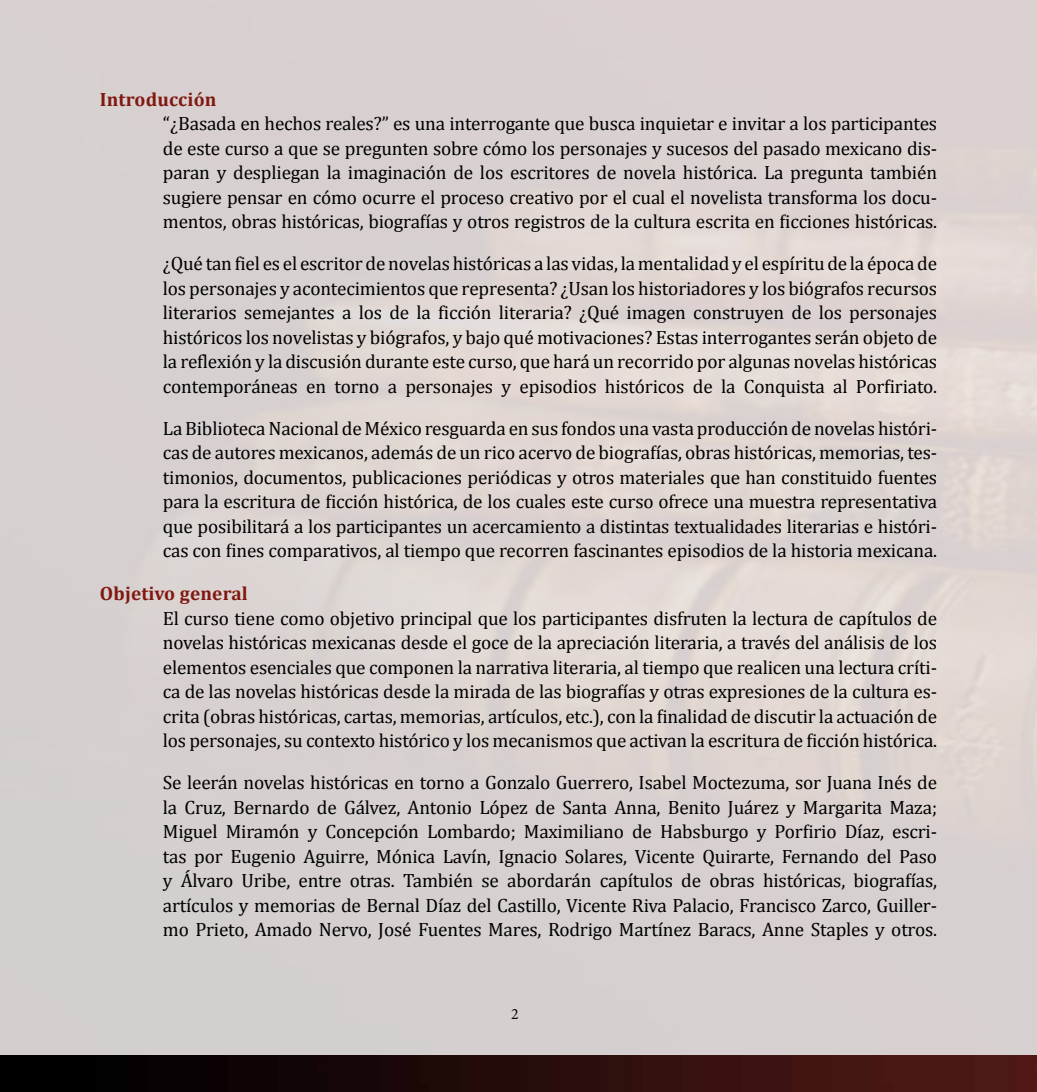
<style>
.page{position:relative;width:1037px;height:1092px;background:#fff}
.page>*{position:absolute;margin:0;border:0;box-sizing:border-box;transform-origin:0 0}
.t1{font:19.25px/24.5px "Cambria";letter-spacing:-.01em;color:#000;text-align:justify}
.t2{font:700 19.25px "Cambria";letter-spacing:.01em;color:#801810}
.t3{font:15.75px "Minion Pro";color:#000}
</style>
<div class="page">
<img style="left:0;top:1055px;width:1037px;height:36px">
<p class="t2" style="left:100px;top:87px;width:118px">Introducción</p>
<p class="t1" style="left:163px;top:111px;width:776px">“¿Basada en hechos reales?” es una interrogante que busca inquietar e invitar a los participantes de este curso a que se pregunten sobre cómo los personajes y sucesos del pasado mexicano dis&shy;paran y despliegan la imaginación de los escritores de novela histórica. La pregunta también sugiere pensar en cómo ocurre el proceso creativo por el cual el novelista transforma los docu&shy;mentos, obras históricas, biografías y otros registros de la cultura escrita en ficciones históricas.</p>
<p class="t1" style="left:163px;top:251px;width:776px">¿Qué tan fiel es el escritor de novelas históricas a las vidas, la mentalidad y el espíritu de la época de los personajes y acontecimientos que representa? ¿Usan los historiadores y los biógrafos recursos literarios semejantes a los de la ficción literaria? ¿Qué imagen construyen de los personajes históricos los novelistas y biógrafos, y bajo qué motivaciones? Estas interrogantes serán objeto de la reflexión y la discusión durante este curso, que hará un recorrido por algunas novelas históricas contemporáneas en torno a personajes y episodios históricos de la Conquista al Porfiriato.</p>
<p class="t1" style="left:163px;top:416px;width:776px">La Biblioteca Nacional de México resguarda en sus fondos una vasta producción de novelas históri&shy;cas de autores mexicanos, además de un rico acervo de biografías, obras históricas, memorias, tes&shy;timonios, documentos, publicaciones periódicas y otros materiales que han constituido fuentes para la escritura de ficción histórica, de los cuales este curso ofrece una muestra representativa que posibilitará a los participantes un acercamiento a distintas textualidades literarias e históri&shy;cas con fines comparativos, al tiempo que recorren fascinantes episodios de la historia mexicana.</p>
<p class="t2" style="left:100px;top:581px;width:149px">Objetivo general</p>
<p class="t1" style="left:163px;top:605px;width:776px">El curso tiene como objetivo principal que los participantes disfruten la lectura de capítulos de novelas históricas mexicanas desde el goce de la apreciación literaria, a través del análisis de los elementos esenciales que componen la narrativa literaria, al tiempo que realicen una lectura críti&shy;ca de las novelas históricas desde la mirada de las biografías y otras expresiones de la cultura es&shy;crita (obras históricas, cartas, memorias, artículos, etc.), con la finalidad de discutir la actuación de los personajes, su contexto histórico y los mecanismos que activan la escritura de ficción histórica.</p>
<p class="t1" style="left:163px;top:770px;width:776px">Se leerán novelas históricas en torno a Gonzalo Guerrero, Isabel Moctezuma, sor Juana Inés de la Cruz, Bernardo de Gálvez, Antonio López de Santa Anna, Benito Juárez y Margarita Maza; Miguel Miramón y Concepción Lombardo; Maximiliano de Habsburgo y Porfirio Díaz, escri&shy;tas por Eugenio Aguirre, Mónica Lavín, Ignacio Solares, Vicente Quirarte, Fernando del Paso y Álvaro Uribe, entre otras. También se abordarán capítulos de obras históricas, biografías, artículos y memorias de Bernal Díaz del Castillo, Vicente Riva Palacio, Francisco Zarco, Guiller&shy;mo Prieto, Amado Nervo, José Fuentes Mares, Rodrigo Martínez Baracs, Anne Staples y otros.</p>
<p class="t3" style="left:511px;top:1003px;width:9px">2</p>
</div>
